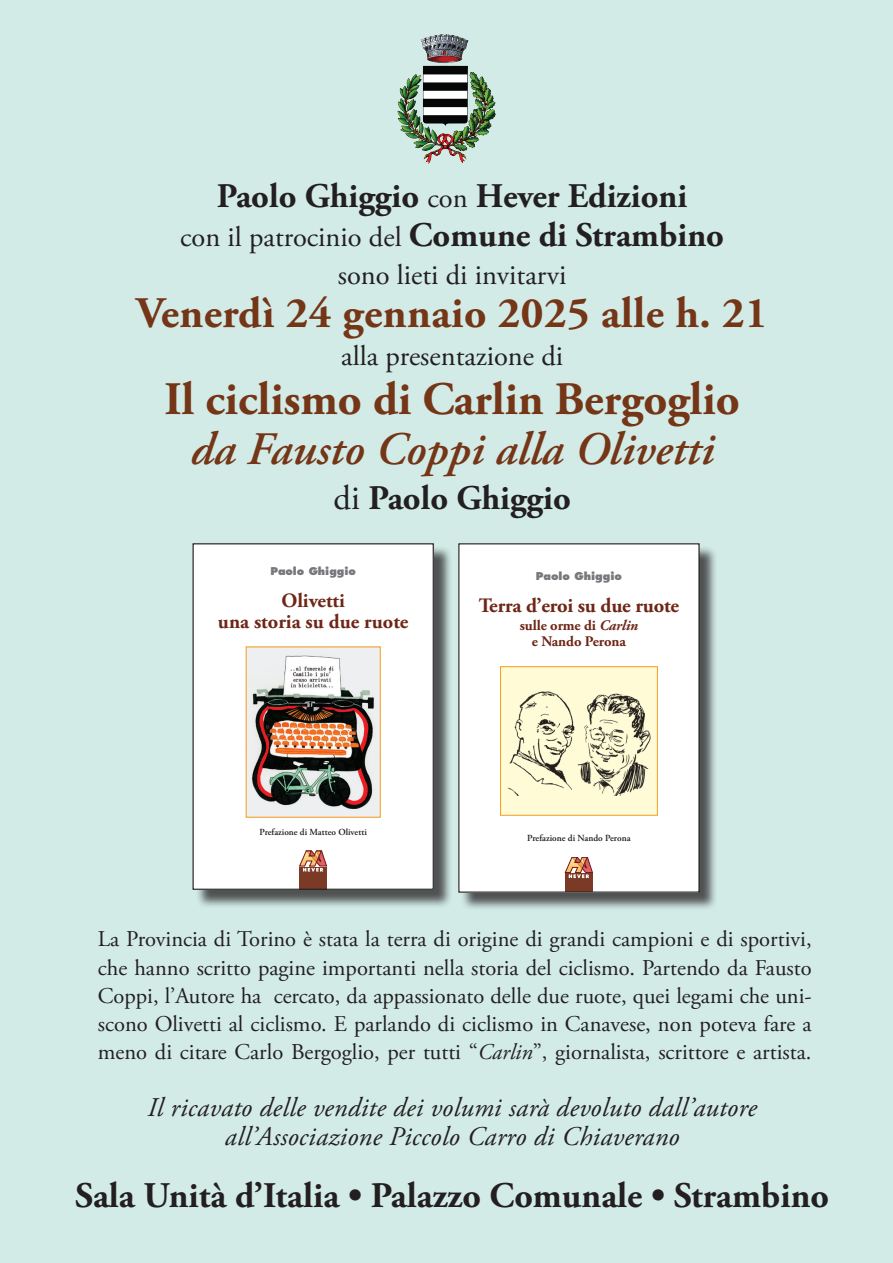
<style>
.page{position:relative;width:893px;height:1263px;background:#d2ebe6}
.page>*{position:absolute;margin:0;border:0;box-sizing:border-box;transform-origin:0 0}
.t1{font:700 46.5px "Adobe Garamond Pro";color:#753517}
.t2{font:italic 600 46.5px "Adobe Garamond Pro";color:#753517}
.t3{font:700 43.5px "Adobe Garamond Pro";letter-spacing:.01em;color:#753517}
.t4{font:700 36px "Adobe Garamond Pro";color:#231f20}
.t5{font:700 34.5px "Adobe Garamond Pro";color:#231f20}
.t6{font:28.5px/37.5px "Adobe Garamond Pro";color:#231f20;text-align:center}
.t7{font:italic 27px/28.5px "Adobe Garamond Pro";letter-spacing:.01em;color:#231f20;text-align:center}
.t8{font:22.5px/28.2px "Adobe Garamond Pro";color:#231f20;text-align:justify}
.t9{font:700 20.4px "Adobe Garamond Pro";letter-spacing:-.01em;color:#6e2617}
.t10{font:700 20.25px/20.2px "Adobe Garamond Pro";color:#6e2617;text-align:center}
.t11{font:700 14.55px/16.4px "Adobe Garamond Pro";letter-spacing:-.005em;color:#6e2617;text-align:center}
.t12{font:800 10.5px "Futura";color:#76787b}
.t13{font:600 9.3px "Adobe Garamond Pro";color:#231f20}
.s1{font-weight:400;font-size:28.5px}
.s2{font-weight:700;font-size:34.5px}
.s3{font-weight:400}
.s4{font-style:italic}
</style>
<div class="page">
<img style="left:397px;top:35px;width:99px;height:128px">
<div style="left:195px;top:545px;width:257px;height:363px;background:#231f20;opacity:.75"></div>
<div style="left:194px;top:544px;width:238px;height:345px;background:#fff"></div>
<div style="left:299px;top:867px;width:28px;height:22px;background:#7a3a25"></div>
<svg style="left:299px;top:851px;width:28px;height:20px"></svg>
<img style="left:248px;top:649px;width:130px;height:166px">
<div style="left:193px;top:543px;width:241px;height:347px;border:1px solid #231f20"></div>
<div style="left:461px;top:545px;width:257px;height:366px;background:#231f20;opacity:.75"></div>
<div style="left:459px;top:548px;width:240px;height:344px;background:#fff"></div>
<div style="left:565px;top:873px;width:28px;height:19px;background:#7a3a25"></div>
<svg style="left:565px;top:857px;width:28px;height:21px"></svg>
<div style="left:500px;top:667px;width:157px;height:148px;background:#fffbd6"></div>
<div style="left:500px;top:666px;width:158px;height:149px;border:1px solid #f89c1c"></div>
<img style="left:507px;top:691px;width:144px;height:105px">
<div style="left:458px;top:543px;width:242px;height:350px;border:1px solid #231f20"></div>
<h3 class="t5" style="left:217px;top:176px;width:472px">Paolo Ghiggio <span class="s1">con</span> Hever Edizioni</h3>
<p class="t6" style="left:180px;top:219px;width:545px">con il patrocinio del <span class="s2">Comune di Strambino </span>sono lieti di invitarvi</p>
<h2 class="t3" style="left:136px;top:288px;width:633px">Venerdì 24 gennaio 2025 alle h. 21</h2>
<p class="t6" style="left:341px;top:338px;width:223px">alla presentazione di</p>
<h1 class="t1" style="left:164px;top:372px;width:577px">Il ciclismo di Carlin Bergoglio</h1>
<h1 class="t2" style="left:190px;top:422px;width:525px">da Fausto Coppi alla Olivetti</h1>
<h3 class="t5" style="left:333px;top:478px;width:239px"><span class="s3">di</span> Paolo Ghiggio</h3>
<p class="t12" style="left:270px;top:565px;width:87px">Paolo Ghiggio</p>
<p class="t10" style="left:218px;top:591px;width:192px">Olivetti<br>una storia su due ruote</p>
<p class="t12" style="left:536px;top:569px;width:88px">Paolo Ghiggio</p>
<p class="t9" style="left:479px;top:594px;width:202px">Terra d’eroi su due ruote</p>
<p class="t11" style="left:520px;top:617px;width:120px">sulle orme di <span class="s4">Carlin </span>e Nando Perona</p>
<p class="t13" style="left:260px;top:827px;width:109px">Prefazione di Matteo Olivetti</p>
<p class="t13" style="left:527px;top:833px;width:105px">Prefazione di Nando Perona</p>
<p class="t8" style="left:98px;top:926px;width:715px">La Provincia di Torino è stata la terra di origine di grandi campioni e di sportivi, che hanno scritto pagine importanti nella storia del ciclismo. Partendo da Fausto Coppi, l’Autore ha cercato, da appassionato delle due ruote, quei legami che uni&shy;scono Olivetti al ciclismo. E parlando di ciclismo in Canavese, non poteva fare a meno di citare Carlo Bergoglio, per tutti “<span class="s4">Carlin</span>”, giornalista, scrittore e artista.</p>
<p class="t7" style="left:148px;top:1094px;width:611px">Il ricavato delle vendite dei volumi sarà devoluto dall’autore all’Associazione Piccolo Carro di Chiaverano</p>
<h3 class="t4" style="left:75px;top:1175px;width:755px">Sala Unità d’Italia • Palazzo Comunale • Strambino</h3>
</div>
